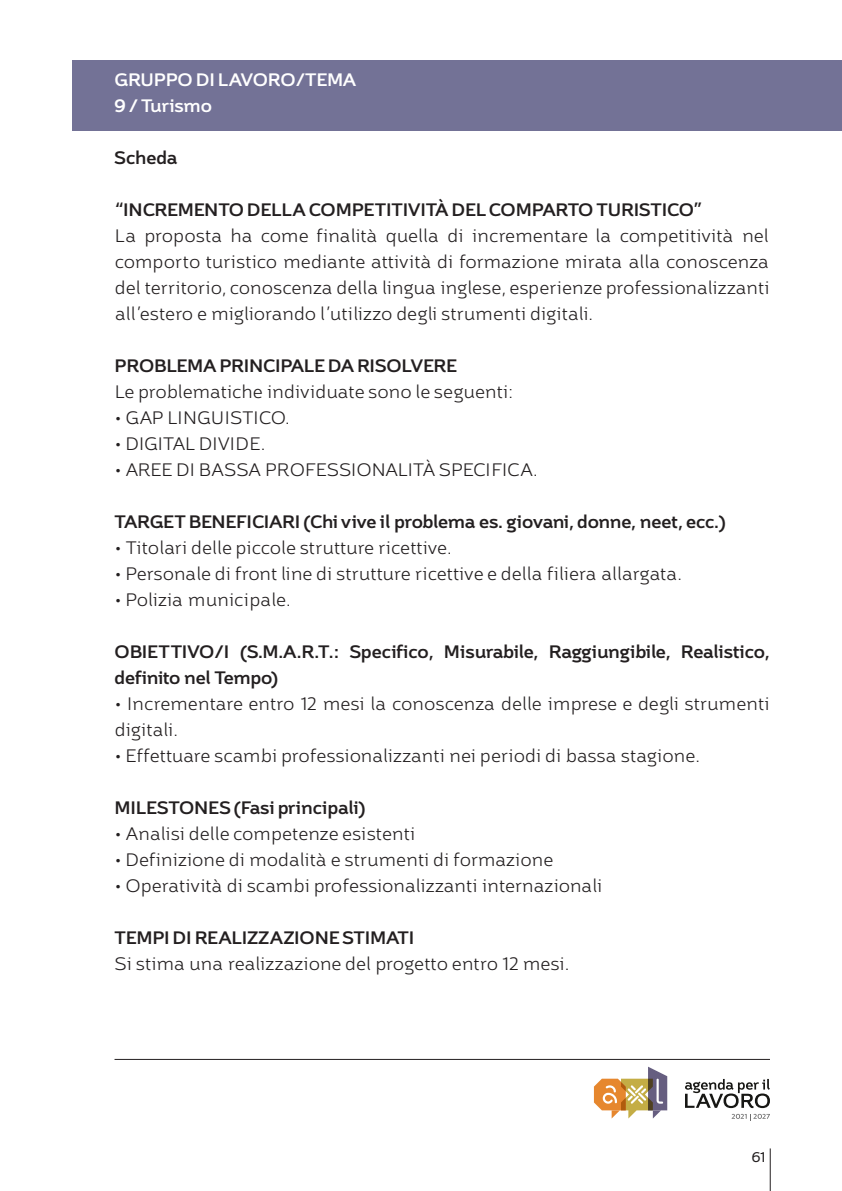
<style>
.page{position:relative;width:842px;height:1191px;background:#fff}
.page>*{position:absolute;margin:0;border:0;box-sizing:border-box;transform-origin:0 0}
.t1{font:300 18px/26px "Brisko Sans W01";letter-spacing:-.055em;color:#231f20;text-align:justify}
.t2{font:700 18px/26px "Brisko Sans";letter-spacing:-.01em;color:#231f20}
.t3{font:300 18px "Brisko Sans W01";letter-spacing:-.03em;color:#231f20}
.t4{font:700 18px/26px "Brisko Sans";letter-spacing:-.01em;color:#fff}
.t5{font:14px "Brisko Sans W01";color:#231f20}
</style>
<div class="page">
<svg style="left:685px;top:1079px;width:85px;height:41px"></svg>
<svg style="left:594px;top:1066px;width:73px;height:52px"></svg>
<hr style="left:115px;top:1059px;width:655px;height:1px;background:#231f20">
<hr style="left:770px;top:1148px;width:1px;height:43px;background:#231f20">
<div style="left:72px;top:60px;width:770px;height:70px;background:#737296"></div>
<p class="t4" style="left:115px;top:66px;width:243px">GRUPPO DI LAVORO/TEMA<br>9 / Turismo</p>
<p class="t2" style="left:115px;top:144px;width:65px">Scheda</p>
<p class="t2" style="left:115px;top:196px;width:590px">“INCREMENTO DELLA COMPETITIVITÀ DEL COMPARTO TURISTICO”</p>
<p class="t1" style="left:115px;top:222px;width:657px">La proposta ha come finalità quella di incrementare la competitività nel comporto turistico mediante attività di formazione mirata alla conoscenza del territorio, conoscenza della lingua inglese, esperienze professionalizzanti all’estero e migliorando l’utilizzo degli strumenti digitali.</p>
<p class="t2" style="left:115px;top:352px;width:344px">PROBLEMA PRINCIPALE DA RISOLVERE</p>
<p class="t1" style="left:115px;top:378px;width:401px">Le problematiche individuate sono le seguenti:</p>
<p class="t3" style="left:115px;top:406px;width:177px">• GAP LINGUISTICO.</p>
<p class="t3" style="left:115px;top:432px;width:153px">• DIGITAL DIVIDE.</p>
<p class="t3" style="left:115px;top:458px;width:425px">• AREE DI BASSA PROFESSIONALITÀ SPECIFICA.</p>
<p class="t2" style="left:115px;top:508px;width:613px">TARGET BENEFICIARI (Chi vive il problema es. giovani, donne, neet, ecc.)</p>
<p class="t1" style="left:115px;top:534px;width:339px">• Titolari delle piccole strutture ricettive.</p>
<p class="t1" style="left:115px;top:560px;width:569px">• Personale di front line di strutture ricettive e della filiera allargata.</p>
<p class="t1" style="left:115px;top:586px;width:178px">• Polizia municipale.</p>
<p class="t2" style="left:115px;top:638px;width:657px">OBIETTIVO/I (S.M.A.R.T.: Specifico, Misurabile, Raggiungibile, Realistico, definito nel Tempo)</p>
<p class="t1" style="left:115px;top:690px;width:657px">• Incrementare entro 12 mesi la conoscenza delle imprese e degli strumenti digitali.</p>
<p class="t1" style="left:115px;top:742px;width:587px">• Effettuare scambi professionalizzanti nei periodi di bassa stagione.</p>
<p class="t2" style="left:115px;top:794px;width:253px">MILESTONES (Fasi principali)</p>
<p class="t1" style="left:115px;top:820px;width:303px">• Analisi delle competenze esistenti</p>
<p class="t1" style="left:115px;top:846px;width:440px">• Definizione di modalità e strumenti di formazione</p>
<p class="t1" style="left:115px;top:872px;width:490px">• Operatività di scambi professionalizzanti internazionali</p>
<p class="t2" style="left:115px;top:924px;width:301px">TEMPI DI REALIZZAZIONE STIMATI</p>
<p class="t1" style="left:115px;top:950px;width:457px">Si stima una realizzazione del progetto entro 12 mesi.</p>
<p class="t5" style="left:751px;top:1148px;width:16px">61</p>
</div>
